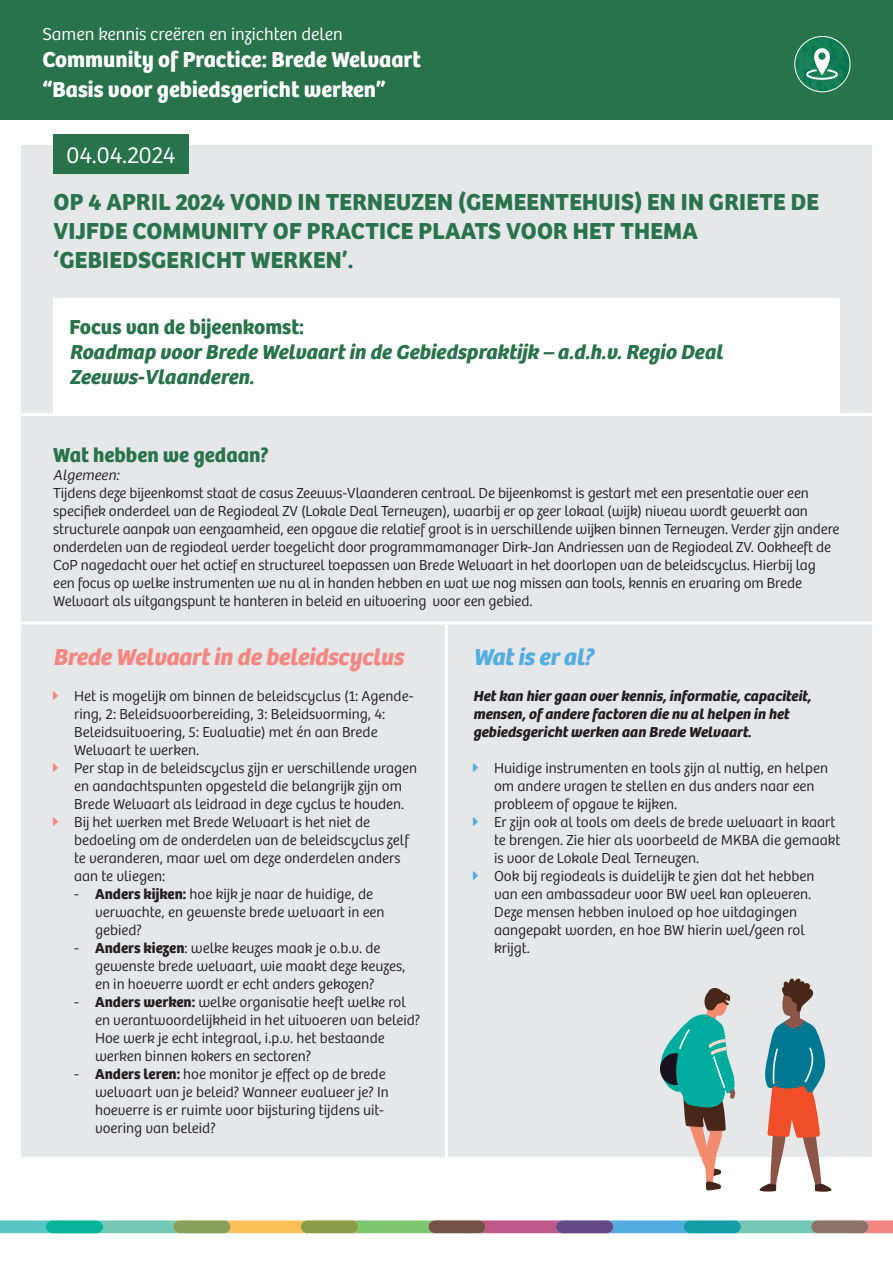
<style>
.page{position:relative;width:893px;height:1263px;background:#fff}
.page>*{position:absolute;margin:0;border:0;box-sizing:border-box;transform-origin:0 0}
.t1{font:700 24px/28.8px "Bree";letter-spacing:.01em;color:#29734c}
.t2{font:italic 700 24px "Bree";color:#f38681}
.t3{font:italic 700 24px "Bree";color:#53ace0}
.t4{font:300 24px "Bree";letter-spacing:-.01em;color:#fff}
.t5{font:700 22.5px/30.6px "Bree";color:#fff}
.t6{font:italic 700 21px/25.2px "Bree";color:#29734c}
.t7{font:700 21px "Bree";color:#29734c}
.t8{font:300 18px "Bree";color:#fff}
.t9{font:300 15px/18px "Bree";color:#231f20}
.t10{font:italic 700 15px/18px "Bree";color:#231f20}
.t11{font:italic 300 15px "Bree";color:#231f20}
.s1{font-weight:700}
</style>
<div class="page">
<div style="left:21px;top:146px;width:851px;height:1011px;background:#e6e7e9"></div>
<hr style="left:445px;top:624px;width:3px;height:582px;background:#fff">
<hr style="left:21px;top:621px;width:851px;height:3px;background:#fff">
<div style="left:0;top:0;width:893px;height:119px;background:#29734c"></div>
<hr style="left:21px;top:413px;width:851px;height:3px;background:#fff">
<img style="left:795px;top:36px;width:55px;height:55px">
<svg style="left:795px;top:36px;width:55px;height:55px"></svg>
<svg style="left:806px;top:47px;width:32px;height:33px"></svg>
<div style="left:794px;top:36px;width:56px;height:56px;border:1px solid #fff;border-radius:50%"></div>
<div style="left:53px;top:135px;width:135px;height:39px;background:#29734c"></div>
<div style="left:53px;top:298px;width:787px;height:118px;background:#fff"></div>
<svg style="left:0;top:1220px;width:893px;height:13px;background:#7fa28f"></svg>
<div style="left:811px;top:1220px;width:57px;height:13px;background:#8b7369;border-radius:6px"></div>
<svg style="left:759px;top:978px;width:73px;height:214px"></svg>
<svg style="left:660px;top:988px;width:75px;height:203px"></svg>
<p class="t8" style="left:43px;top:20px;width:302px">Samen kennis creëren en inzichten delen</p>
<h2 class="t5" style="left:43px;top:42px;width:380px">Community of Practice: Brede Welvaart “Basis voor gebiedsgericht werken”</h2>
<h1 class="t4" style="left:67px;top:137px;width:110px">04.04.2024</h1>
<h1 class="t1" style="left:53px;top:186px;width:767px">OP 4 APRIL 2024 VOND IN TERNEUZEN (GEMEENTEHUIS) EN IN GRIETE DE<br>VIJFDE COMMUNITY OF PRACTICE PLAATS VOOR HET THEMA ‘GEBIEDSGERICHT WERKEN’.</h1>
<h3 class="t7" style="left:69px;top:310px;width:236px">Focus van de bijeenkomst:</h3>
<h3 class="t6" style="left:69px;top:338px;width:660px">Roadmap voorBrede Welvaartin de Gebiedspraktijk – a.d.h.v.Regio Deal<br>Zeeuws-Vlaanderen.</h3>
<h3 class="t7" style="left:53px;top:438px;width:217px">Wat hebben we gedaan?</h3>
<p class="t11" style="left:53px;top:464px;width:71px">Algemeen:</p>
<p class="t9" style="left:53px;top:483px;width:788px">Tijdens deze bijeenkomst staat de casus Zeeuws-Vlaanderen centraal. De bijeenkomst is gestart met een presentatie over een specifiek onderdeel van de Regiodeal ZV (Lokale Deal Terneuzen), waarbij er op zeer lokaal (wijk) niveau wordt gewerkt aan structurele aanpak van eenzaamheid, een opgave die relatief groot is in verschillende wijken binnen Terneuzen. Verder zijn andere onderdelen van de regiodeal verder toegelicht door programmamanager Dirk-Jan Andriessen van de Regiodeal ZV. Ookheeft de CoP nagedacht over het actief en structureel toepassen van Brede Welvaart in het doorlopen van de beleidscyclus. Hierbij lag een focus op welke instrumenten we nu al in handen hebben en wat we nog missen aan tools, kennis en ervaring om Brede Welvaart als uitgangspunt te hanteren in beleid en uitvoering voor een gebied.</p>
<h1 class="t2" style="left:53px;top:638px;width:357px">Brede Welvaartin de beleidscyclus</h1>
<p class="t9" style="left:74px;top:686px;width:345px">Het is mogelijk om binnen de beleidscyclus (1: Agende&shy;ring, 2: Beleidsvoorbereiding, 3: Beleidsvorming, 4:<br>Beleidsuitvoering, 5: Evaluatie) met én aan Brede Welvaart te werken.<br>Per stap in de beleidscyclus zijn er verschillende vragen en aandachtspunten opgesteld die belangrijk zijn om Brede Welvaart als leidraad in deze cyclus te houden.<br>Bij het werken met Brede Welvaart is het niet de bedoeling om de onderdelen van de beleidscyclus zelf te veranderen, maar wel om deze onderdelen anders aan te vliegen:</p>
<p class="t9" style="left:95px;top:884px;width:291px;text-indent:-21px">- <span class="s1">Anders kijken:</span> hoe kijk je naar de huidige, de verwachte, en gewenste brede welvaart in een gebied?</p>
<p class="t9" style="left:95px;top:938px;width:312px;text-indent:-21px">- <span class="s1">Anders kiezen</span>: welke keuzes maak je o.b.v. de gewenste brede welvaart, wie maakt deze keuzes, en in hoeverre wordt er echt anders gekozen?</p>
<p class="t9" style="left:95px;top:992px;width:327px;text-indent:-21px">- <span class="s1">Anders werken:</span> welke organisatie heeft welke rol en verantwoordelijkheid in het uitvoeren van beleid?<br>Hoe werk je echt integraal, i.p.v. het bestaande werken binnen kokers en sectoren?</p>
<p class="t9" style="left:95px;top:1064px;width:295px;text-indent:-21px">- <span class="s1">Anders leren:</span> hoe monitor je effect op de brede welvaart van je beleid? Wanneer evalueer je? In hoeverre is er ruimte voor bijsturing tijdens uit&shy;voering van beleid?</p>
<h1 class="t3" style="left:473px;top:638px;width:128px">Watiseral?</h1>
<p class="t10" style="left:473px;top:686px;width:343px">Hetkan hiergaan overkennis,informatie,capaciteit, mensen,ofandere factoren die nu alhelpen in het gebiedsgerichtwerken aan Brede Welvaart.</p>
<p class="t9" style="left:494px;top:758px;width:348px">Huidige instrumenten en tools zijn al nuttig, en helpen om andere vragen te stellen en dus anders naar een probleem of opgave te kijken.<br>Er zijn ook al tools om deels de brede welvaart in kaart te brengen. Zie hier als voorbeeld de MKBA die gemaakt is voor de Lokale Deal Terneuzen.<br>Ook bij regiodeals is duidelijk te zien dat het hebben van een ambassadeur voor BW veel kan opleveren.<br>Deze mensen hebben invloed op hoe uitdagingen aangepakt worden, en hoe BW hierin wel/geen rol krijgt.</p>
</div>
